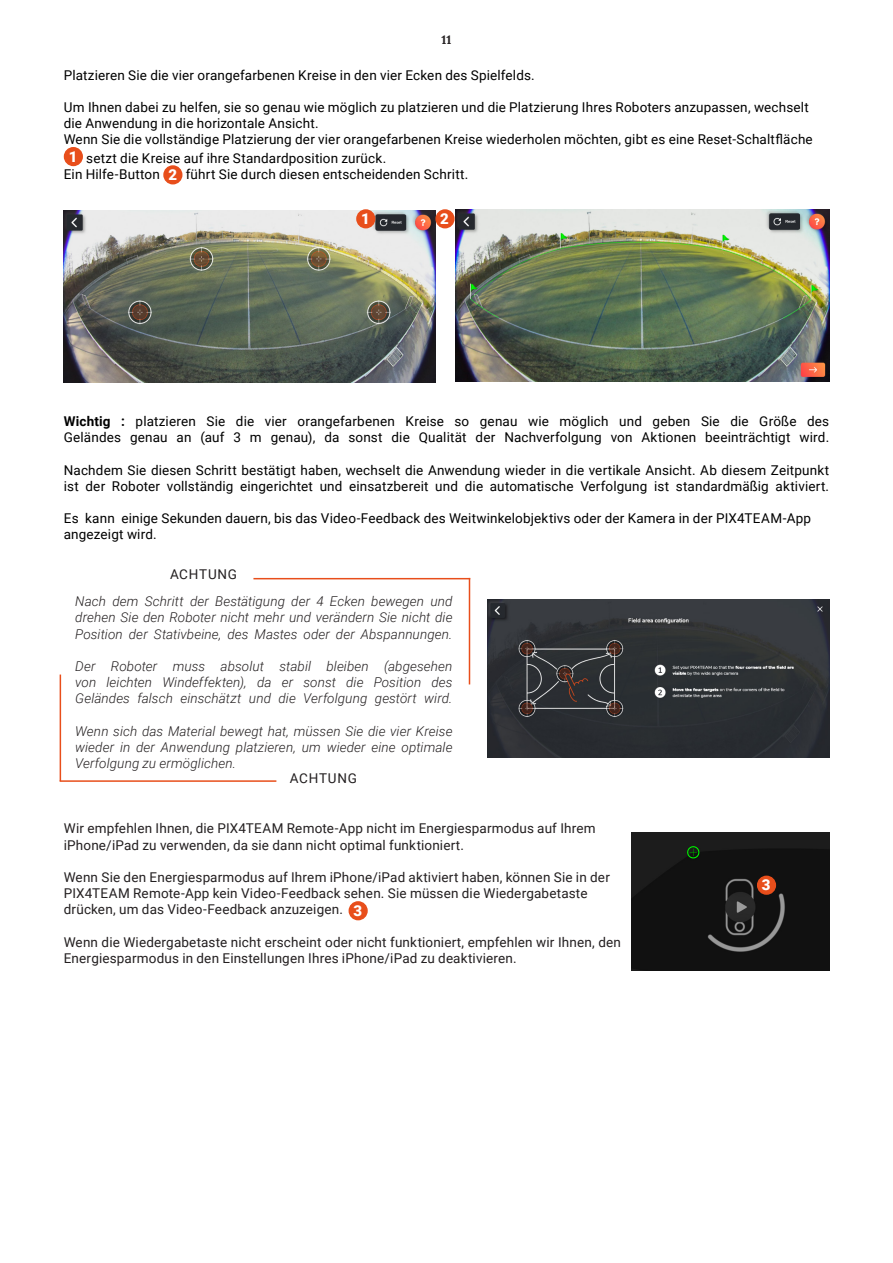
<style>
.page{position:relative;width:893px;height:1263px;background:#fff}
.page>*{position:absolute;margin:0;border:0;box-sizing:border-box;transform-origin:0 0}
.Left{font:900 15px "Roboto";color:#fff}
.Left-2{font:13.5px/16.2px "Roboto";letter-spacing:.01em;color:#000}
.Left-3{font:13.5px/16.2px "Roboto";letter-spacing:.01em;color:#231f20}
.Left-4{font:italic 300 13.5px/16.2px "Roboto";letter-spacing:.005em;color:#231f20;text-align:justify}
.Left-5{font:13.5px "Roboto";letter-spacing:.05em;color:#231f20}
.t1{font:700 12px "Lora";color:#231f20}
.s1{font-weight:700}
</style>
<div class="page">
<img style="left:455px;top:209px;width:375px;height:173px">
<img style="left:488px;top:600px;width:341px;height:158px">
<img style="left:64px;top:210px;width:371px;height:172px">
<hr style="left:253px;top:578px;width:217px;height:1px;background:#e84e1b">
<hr style="left:469px;top:578px;width:1px;height:106px;background:#e84e1b">
<hr style="left:60px;top:780px;width:216px;height:2px;background:#e84e1b">
<hr style="left:60px;top:674px;width:1px;height:107px;background:#e84e1b">
<div style="left:357px;top:210px;width:18px;height:18px;background:#e84e1b;border-radius:50%"></div>
<div style="left:356px;top:209px;width:19px;height:19px;border:2px solid #e84e1b;border-radius:50%"></div>
<div style="left:436px;top:210px;width:18px;height:18px;background:#e84e1b;border-radius:50%"></div>
<div style="left:435px;top:209px;width:20px;height:19px;border:2px solid #e84e1b;border-radius:50%"></div>
<div style="left:65px;top:148px;width:17px;height:17px;background:#e84e1b;border-radius:50%"></div>
<div style="left:64px;top:147px;width:19px;height:19px;border:2px solid #e84e1b;border-radius:50%"></div>
<div style="left:164px;top:166px;width:18px;height:18px;background:#e84e1b;border-radius:50%"></div>
<div style="left:163px;top:165px;width:19px;height:19px;border:2px solid #e84e1b;border-radius:50%"></div>
<img style="left:632px;top:832px;width:197px;height:138px">
<div style="left:758px;top:876px;width:17px;height:18px;background:#e84e1b;border-radius:50%"></div>
<div style="left:757px;top:876px;width:19px;height:19px;border:2px solid #e84e1b;border-radius:50%"></div>
<div style="left:349px;top:902px;width:18px;height:17px;background:#e84e1b;border-radius:50%"></div>
<div style="left:349px;top:901px;width:19px;height:19px;border:2px solid #e84e1b;border-radius:50%"></div>
<p class="t1" style="left:442px;top:31px;width:11px">11</p>
<p class="Left-2" style="left:64px;top:66px;width:472px">Platzieren Sie die vier orangefarbenen Kreise in den vier Ecken des Spielfelds.</p>
<p class="Left-2" style="left:64px;top:98px;width:750px">Um Ihnen dabei zu helfen, sie so genau wie möglich zu platzieren und die Platzierung Ihres Roboters anzupassen, wechselt die Anwendung in die horizontale Ansicht.<br>Wenn Sie die vollständige Platzierung der vier orangefarbenen Kreise wiederholen möchten, gibt es eine Reset-Schaltfläche</p>
<p class="Left" style="left:69px;top:146px;width:10px">1</p>
<p class="Left-2" style="left:86px;top:149px;width:301px">setzt die Kreise auf ihre Standardposition zurück.</p>
<p class="Left-2" style="left:64px;top:166px;width:98px">Ein Hilfe-Button</p>
<p class="Left" style="left:168px;top:164px;width:10px">2</p>
<p class="Left-2" style="left:186px;top:166px;width:284px">führt Sie durch diesen entscheidenden Schritt.</p>
<p class="Left" style="left:361px;top:208px;width:10px">1</p>
<p class="Left" style="left:440px;top:208px;width:10px">2</p>
<p class="Left-2" style="left:64px;top:413px;width:767px"><span class="s1">Wichtig :</span> platzieren Sie die vier orangefarbenen Kreise so genau wie möglich und geben Sie die Größe des<br>Geländes genau an (auf 3 m genau), da sonst die Qualität der Nachverfolgung von Aktionen beeinträchtigt wird.</p>
<p class="Left-2" style="left:64px;top:461px;width:767px">Nachdem Sie diesen Schritt bestätigt haben, wechselt die Anwendung wieder in die vertikale Ansicht. Ab diesem Zeitpunkt ist der Roboter vollständig eingerichtet und einsatzbereit und die automatische Verfolgung ist standardmäßig aktiviert.</p>
<p class="Left-2" style="left:64px;top:510px;width:749px">Es kann einige Sekunden dauern, bis das Video-Feedback des Weitwinkelobjektivs oder der Kamera in der PIX4TEAM-App angezeigt wird.</p>
<p class="Left-5" style="left:170px;top:564px;width:68px">ACHTUNG</p>
<p class="Left-4" style="left:75px;top:593px;width:379px">Nach dem Schritt der Bestätigung der 4 Ecken bewegen und drehen Sie den Roboter nicht mehr und verändern Sie nicht die Position der Stativbeine, des Mastes oder der Abspannungen.</p>
<p class="Left-4" style="left:75px;top:658px;width:379px">Der Roboter muss absolut stabil bleiben (abgesehen von leichten Windeffekten), da er sonst die Position des Geländes falsch einschätzt und die Verfolgung gestört wird.</p>
<p class="Left-4" style="left:75px;top:722px;width:379px">Wenn sich das Material bewegt hat, müssen Sie die vier Kreise wieder in der Anwendung platzieren, um wieder eine optimale Verfolgung zu ermöglichen.</p>
<p class="Left-5" style="left:290px;top:769px;width:68px">ACHTUNG</p>
<p class="Left-3" style="left:64px;top:820px;width:533px">Wir empfehlen Ihnen, die PIX4TEAM Remote-App nicht im Energiesparmodus auf Ihrem iPhone/iPad zu verwenden, da sie dann nicht optimal funktioniert.</p>
<p class="Left-3" style="left:64px;top:868px;width:548px">Wenn Sie den Energiesparmodus auf Ihrem iPhone/iPad aktiviert haben, können Sie in der<br>PIX4TEAM Remote-App kein Video-Feedback sehen. Sie müssen die Wiedergabetaste drücken, um das Video-Feedback anzuzeigen.</p>
<p class="Left-3" style="left:64px;top:933px;width:559px">Wenn die Wiedergabetaste nicht erscheint oder nicht funktioniert, empfehlen wir Ihnen, den<br>Energiesparmodus in den Einstellungen Ihres iPhone/iPad zu deaktivieren.</p>
<p class="Left" style="left:353px;top:900px;width:10px">3</p>
<p class="Left" style="left:762px;top:874px;width:10px">3</p>
</div>
